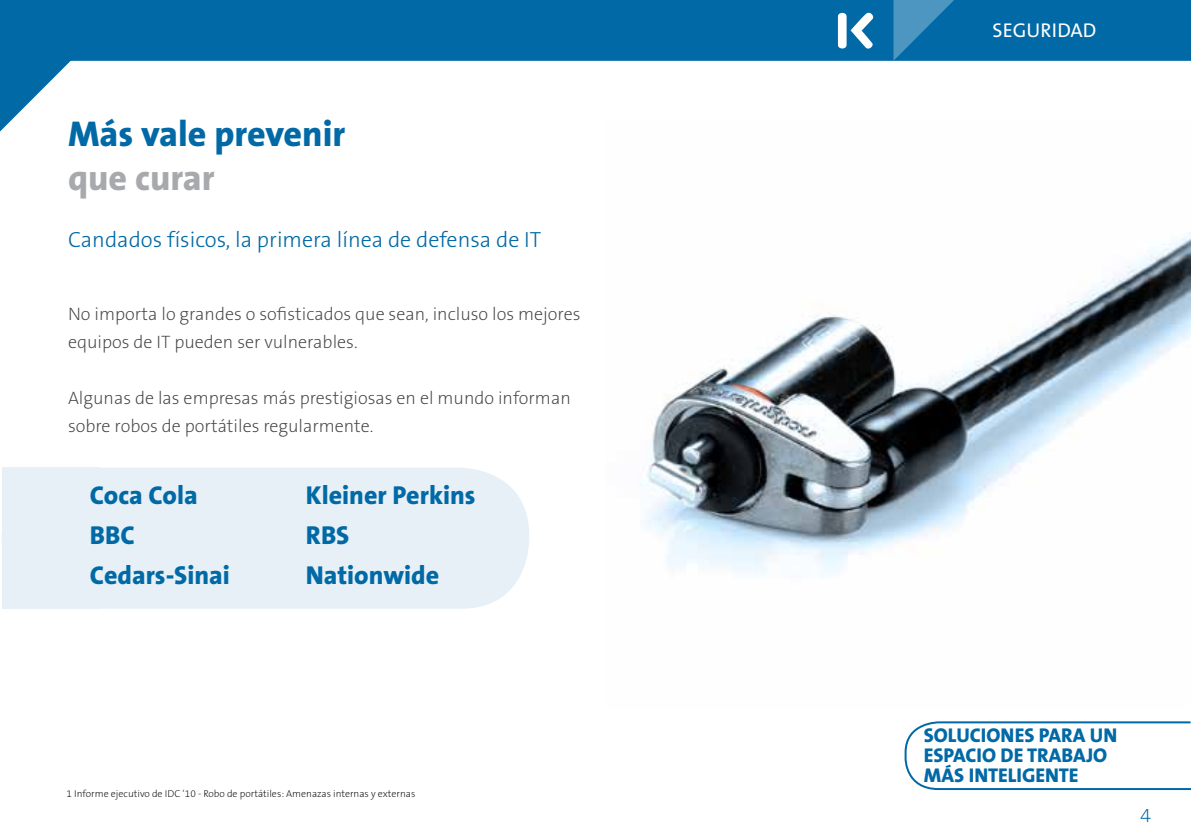
<style>
.page{position:relative;width:1191px;height:840px;background:#fff}
.page>*{position:absolute;margin:0;border:0;box-sizing:border-box;transform-origin:0 0}
.t1{font:36px "The Sans KENSINGTON8 XB";color:#0069a6}
.t2{font:36px "The Sans KENSINGTON8 XB";color:#a7a9ac}
.t3{font:26px "The Sans KENSINGTON8 XB";color:#0069a6}
.t4{font:22px "The Sans KENSINGTON3 Li";color:#0069a6}
.t5{font:20px/20px "The Sans KENSINGTON8 XB";color:#0069a6}
.t6{font:20px "The Sans KENSINGTON5 Rg";color:#fff}
.t7{font:20px "The Sans KENSINGTON2 XL";color:#0069a6}
.t8{font:18px/28px "The Sans KENSINGTON2 XL";color:#414042}
.t9{font:10px "The Sans KENSINGTON2 XL";color:#000}
</style>
<div class="page">
<div style="left:72px;top:0;width:1119px;height:61px;background:#0069a6"></div>
<svg style="left:850px;top:10px;width:25px;height:41px"></svg>
<div style="left:838px;top:13px;width:8px;height:35px;background:#fff;border-radius:4px"></div>
<svg style="left:0;top:0;width:72px;height:131px"></svg>
<svg style="left:893px;top:0;width:64px;height:61px;background:#247eb2"></svg>
<svg style="left:904px;top:721px;width:287px;height:69px"></svg>
<div style="left:2px;top:467px;width:527px;height:141px;background:#e6f0f6;border-radius:68px"></div>
<div style="left:2px;top:467px;width:98px;height:141px;background:#e6f0f6"></div>
<img style="left:640px;top:232px;width:551px;height:344px">
<h1 class="t1" style="left:68px;top:114px;width:279px">Más vale prevenir</h1>
<h1 class="t2" style="left:68px;top:158px;width:148px">que curar</h1>
<p class="t4" style="left:68px;top:227px;width:475px">Candados físicos, la primera línea de defensa de IT</p>
<p class="t8" style="left:68px;top:300px;width:514px">No importa lo grandes o sofisticados que sean, incluso los mejores equipos de IT pueden ser vulnerables.</p>
<p class="t8" style="left:68px;top:384px;width:504px">Algunas de las empresas más prestigiosas en el mundo informan sobre robos de portátiles regularmente.</p>
<h2 class="t3" style="left:90px;top:481px;width:109px">Coca Cola</h2>
<h2 class="t3" style="left:306px;top:481px;width:171px">Kleiner Perkins</h2>
<h2 class="t3" style="left:90px;top:521px;width:47px">BBC</h2>
<h2 class="t3" style="left:306px;top:521px;width:45px">RBS</h2>
<h2 class="t3" style="left:90px;top:561px;width:141px">Cedars-Sinai</h2>
<h2 class="t3" style="left:306px;top:561px;width:135px">Nationwide</h2>
<p class="t9" style="left:67px;top:788px;width:350px">1 Informe ejecutivo de IDC ‘10 - Robo de portátiles: Amenazas internas y externas</p>
<p class="t6" style="left:992px;top:19px;width:105px">SEGURIDAD</p>
<p class="t5" style="left:924px;top:725px;width:195px">SOLUCIONES PARA UN<br>ESPACIO DE TRABAJO<br>MÁS INTELIGENTE</p>
<p class="t7" style="left:1140px;top:804px;width:12px">4</p>
</div>
